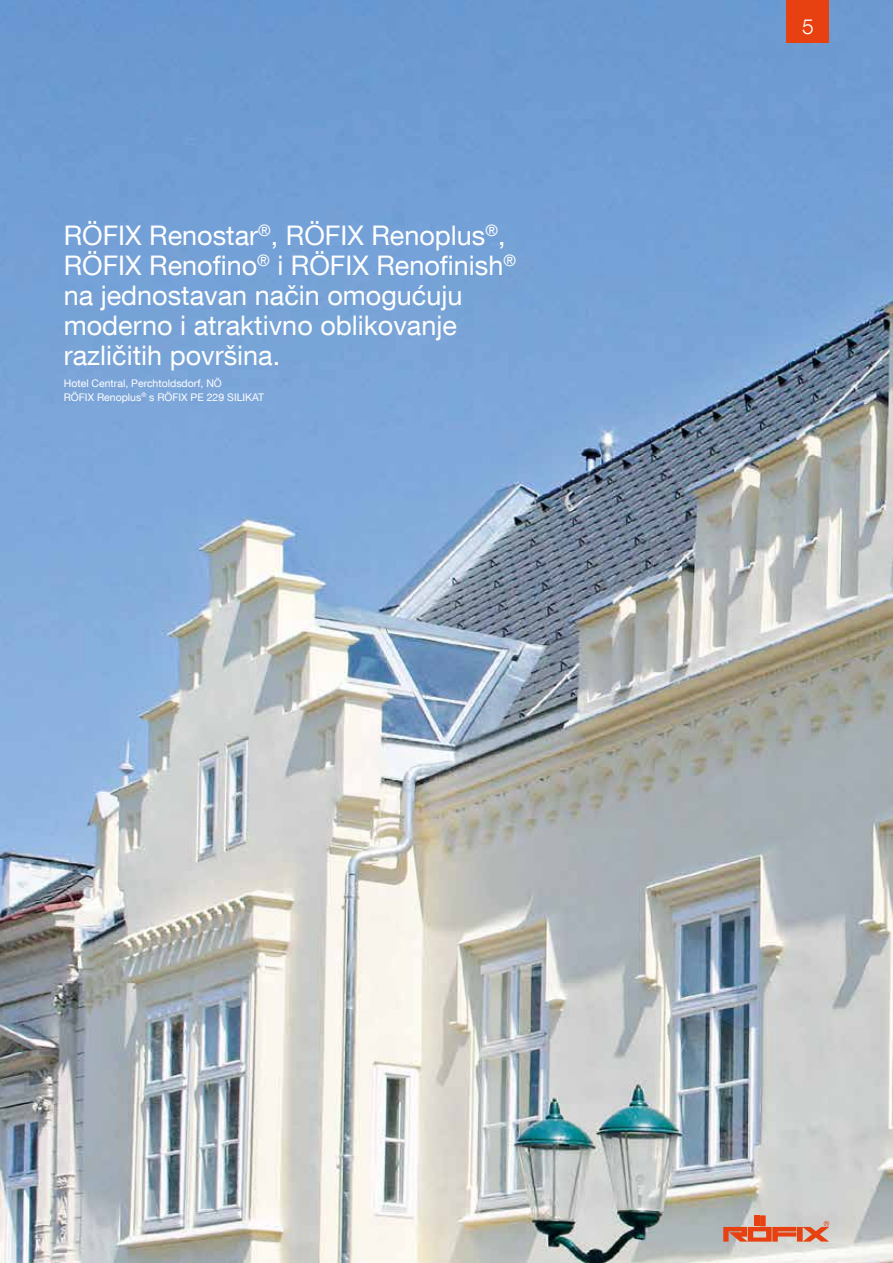
<style>
.page{position:relative;width:893px;height:1263px;background:#fff}
.page>*{position:absolute;margin:0;border:0;box-sizing:border-box;transform-origin:0 0}
.t1{font:27px/30px "Helvetica Neue LT Com";color:#fff}
.t2{font:300 21px "Helvetica Neue LT Com";color:#fff}
.t3{font:10.5px/13.5px "Helvetica Neue LT Com";color:#fff}
</style>
<div class="page">
<img style="left:0;top:0;width:893px;height:1263px">
<div style="left:787px;top:0;width:42px;height:43px;background:#e74011"></div>
<div style="left:760px;top:1215px;width:6px;height:11px;background:#e74011"></div>
<div style="left:754px;top:1215px;width:5px;height:11px;background:#e74011"></div>
<svg style="left:723px;top:1221px;width:106px;height:20px"></svg>
<p class="t1" style="left:64px;top:220px;width:454px">RÖFIX Renostar<sup>®</sup>, RÖFIX Renoplus<sup>®</sup>,<br>RÖFIX Renofino<sup>®</sup> i RÖFIX Renofinish<sup>® </sup>na jednostavan način omogućuju moderno i atraktivno oblikovanje različitih površina.</p>
<p class="t3" style="left:64px;top:376px;width:202px">Hotel Central, Perchtoldsdorf, NÖ<br>RÖFIX Renoplus<sup>®</sup> s RÖFIX PE 229 SILIKAT</p>
<p class="t2" style="left:802px;top:13px;width:13px">5</p>
</div>
